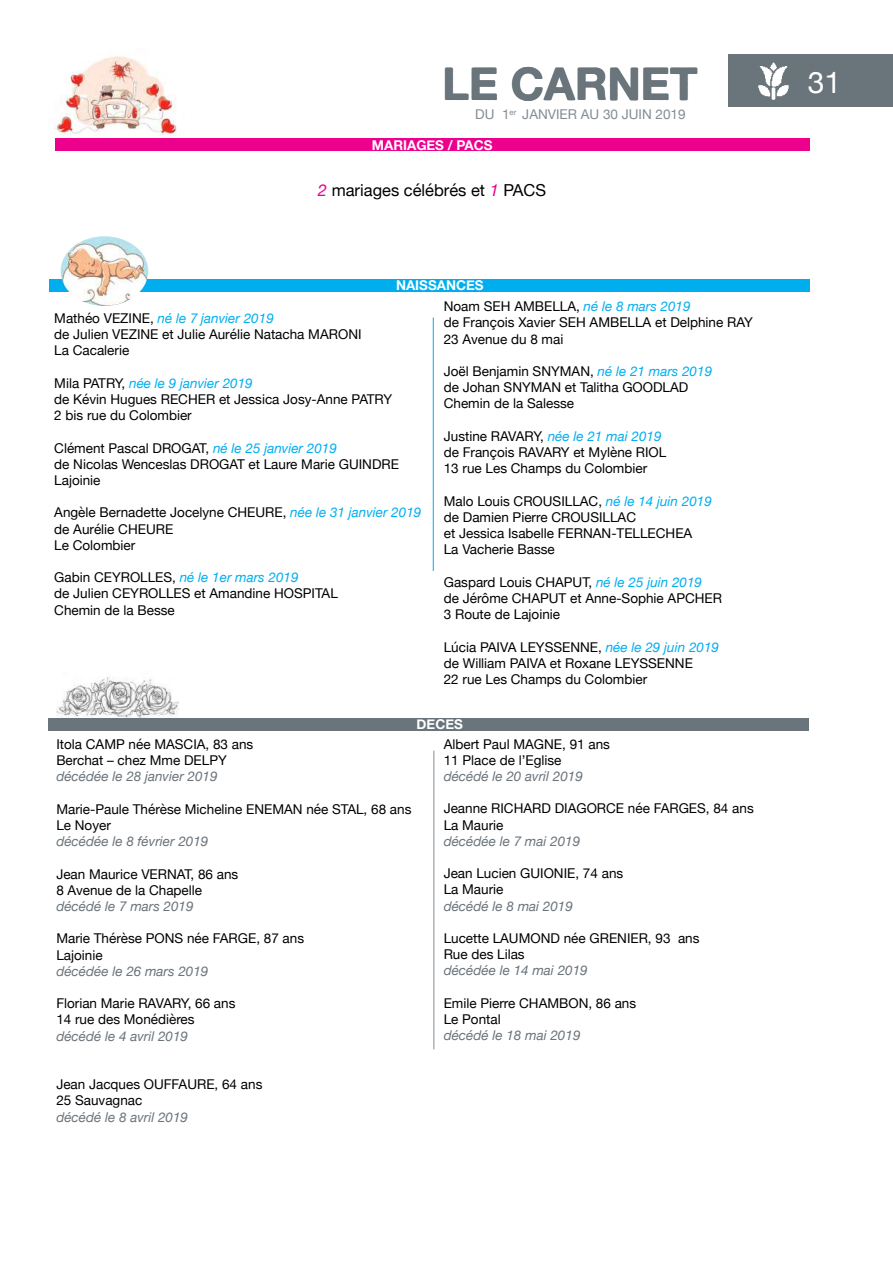
<style>
.page{position:relative;width:893px;height:1263px;background:#fff}
.page>*{position:absolute;margin:0;border:0;box-sizing:border-box;transform-origin:0 0}
.t1{font:45px "Alte Haas Grotesk Bold";color:#6a747b}
.t2{font:30px "Helvetica Neue";color:#fff}
.t3{font:16.5px "Helvetica Neue";color:#000}
.t4{font:13.5px/16.2px "Helvetica Neue";color:#000}
.t5{font:italic 13.5px "Helvetica Neue";color:#6a747b}
.t6{font:700 13.5px "Helvetica Neue";color:#fff}
.t7{font:13.5px "Helvetica Neue";color:#838c94}
.s1{font-style:italic;color:#ec008c}
.s2{font-style:italic;color:#00aeef}
</style>
<div class="page">
<img style="left:56px;top:677px;width:122px;height:41px">
<div style="left:49px;top:718px;width:760px;height:12px;background:#6a747b"></div>
<hr style="left:433px;top:751px;width:1px;height:298px;background:#838c94">
<div style="left:49px;top:279px;width:760px;height:13px;background:#00aeef"></div>
<hr style="left:433px;top:317px;width:1px;height:254px;background:#00aeef">
<img style="left:61px;top:236px;width:87px;height:70px">
<img style="left:54px;top:56px;width:123px;height:82px">
<div style="left:55px;top:138px;width:754px;height:13px;background:#ec008c"></div>
<div style="left:729px;top:54px;width:164px;height:52px;background:#6a747b"></div>
<img style="left:758px;top:62px;width:31px;height:38px">
<h1 class="t1" style="left:443px;top:55px;width:257px">LE CARNET</h1>
<h2 class="t2" style="left:808px;top:61px;width:35px">31</h2>
<p class="t7" style="left:475px;top:105px;width:212px">DU 1<sup>er</sup> JANVIER AU 30 JUIN 2019</p>
<p class="t6" style="left:372px;top:137px;width:10px">MARIA</p>
<p class="t6" style="left:416px;top:137px;width:59px">GES / PACS</p>
<p class="t3" style="left:318px;top:179px;width:230px"><span class="s1">2</span> mariages célébrés et <span class="s1">1</span> PACS</p>
<p class="t6" style="left:396px;top:277px;width:10px">NAISSANCES</p>
<p class="t4" style="left:54px;top:311px;width:309px">Mathéo VEZINE, <span class="s2">né le 7 janvier 2019<br></span>de Julien VEZINE et Julie Aurélie Natacha MARONI<br>La Cacalerie</p>
<p class="t4" style="left:54px;top:376px;width:339px">Mila PATRY, <span class="s2">née le 9 janvier 2019<br></span>de Kévin Hugues RECHER et Jessica Josy-Anne PATRY<br>2 bis rue du Colombier</p>
<p class="t4" style="left:54px;top:440px;width:346px">Clément Pascal DROGAT, <span class="s2">né le 25 janvier 2019<br></span>de Nicolas Wenceslas DROGAT et Laure Marie GUINDRE<br>Lajoinie</p>
<p class="t4" style="left:54px;top:505px;width:369px">Angèle Bernadette Jocelyne CHEURE, <span class="s2">née le 31 janvier 2019 </span>de Aurélie CHEURE<br>Le Colombier</p>
<p class="t4" style="left:54px;top:570px;width:285px">Gabin CEYROLLES, <span class="s2">né le 1er mars 2019<br></span>de Julien CEYROLLES et Amandine HOSPITAL<br>Chemin de la Besse</p>
<p class="t4" style="left:444px;top:299px;width:311px">Noam SEH AMBELLA, <span class="s2">né le 8 mars 2019<br></span>de François Xavier SEH AMBELLA et Delphine RAY<br>23 Avenue du 8 mai</p>
<p class="t4" style="left:444px;top:364px;width:270px">Joël Benjamin SNYMAN, <span class="s2">né le 21 mars 2019 </span>de Johan SNYMAN et Talitha GOODLAD<br>Chemin de la Salesse</p>
<p class="t4" style="left:444px;top:429px;width:224px">Justine RAVARY, <span class="s2">née le 21 mai 2019 </span>de François RAVARY et Mylène RIOL<br>13 rue Les Champs du Colombier</p>
<p class="t4" style="left:444px;top:494px;width:270px">Malo Louis CROUSILLAC, <span class="s2">né le 14 juin 2019 </span>de Damien Pierre CROUSILLAC<br>et Jessica Isabelle FERNAN-TELLECHEA<br>La Vacherie Basse</p>
<p class="t4" style="left:444px;top:575px;width:280px">Gaspard Louis CHAPUT, <span class="s2">né le 25 juin 2019<br></span>de Jérôme CHAPUT et Anne-Sophie APCHER<br>3 Route de Lajoinie</p>
<p class="t4" style="left:444px;top:639px;width:277px">Lúcia PAIVA LEYSSENNE, <span class="s2">née le 29 juin 2019 </span>de William PAIVA et Roxane LEYSSENNE<br>22 rue Les Champs du Colombier</p>
<p class="t6" style="left:417px;top:716px;width:11px">DECES</p>
<p class="t4" style="left:56px;top:737px;width:199px">Itola CAMP née MASCIA, 83 ans<br>Berchat – chez Mme DELPY</p>
<p class="t5" style="left:56px;top:767px;width:163px">décédée le 28 janvier 2019</p>
<p class="t4" style="left:56px;top:801px;width:357px">Marie-Paule Thérèse Micheline ENEMAN née STAL, 68 ans<br>Le Noyer</p>
<p class="t5" style="left:56px;top:831px;width:154px">décédée le 8 février 2019</p>
<p class="t4" style="left:56px;top:866px;width:184px">Jean Maurice VERNAT, 86 ans<br>8 Avenue de la Chapelle</p>
<p class="t5" style="left:56px;top:896px;width:139px">décédé le 7 mars 2019</p>
<p class="t4" style="left:56px;top:931px;width:249px">Marie Thérèse PONS née FARGE, 87 ans<br>Lajoinie</p>
<p class="t5" style="left:56px;top:961px;width:154px">décédée le 26 mars 2019</p>
<p class="t4" style="left:56px;top:996px;width:181px">Florian Marie RAVARY, 66 ans<br>14 rue des Monédières</p>
<p class="t5" style="left:56px;top:1026px;width:133px">décédé le 4 avril 2019</p>
<p class="t4" style="left:56px;top:1077px;width:208px">Jean Jacques OUFFAURE, 64 ans<br>25 Sauvagnac</p>
<p class="t5" style="left:56px;top:1107px;width:133px">décédé le 8 avril 2019</p>
<p class="t4" style="left:444px;top:736px;width:168px">Albert Paul MAGNE, 91 ans<br>11 Place de l’Eglise</p>
<p class="t5" style="left:444px;top:766px;width:141px">décédé le 20 avril 2019</p>
<p class="t4" style="left:444px;top:801px;width:312px">Jeanne RICHARD DIAGORCE née FARGES, 84 ans<br>La Maurie</p>
<p class="t5" style="left:444px;top:831px;width:138px">décédée le 7 mai 2019</p>
<p class="t4" style="left:444px;top:866px;width:181px">Jean Lucien GUIONIE, 74 ans<br>La Maurie</p>
<p class="t5" style="left:444px;top:896px;width:131px">décédé le 8 mai 2019</p>
<p class="t4" style="left:444px;top:931px;width:257px">Lucette LAUMOND née GRENIER, 93 ans<br>Rue des Lilas</p>
<p class="t5" style="left:444px;top:961px;width:146px">décédée le 14 mai 2019</p>
<p class="t4" style="left:444px;top:996px;width:194px">Emile Pierre CHAMBON, 86 ans<br>Le Pontal</p>
<p class="t5" style="left:444px;top:1026px;width:138px">décédé le 18 mai 2019</p>
</div>
